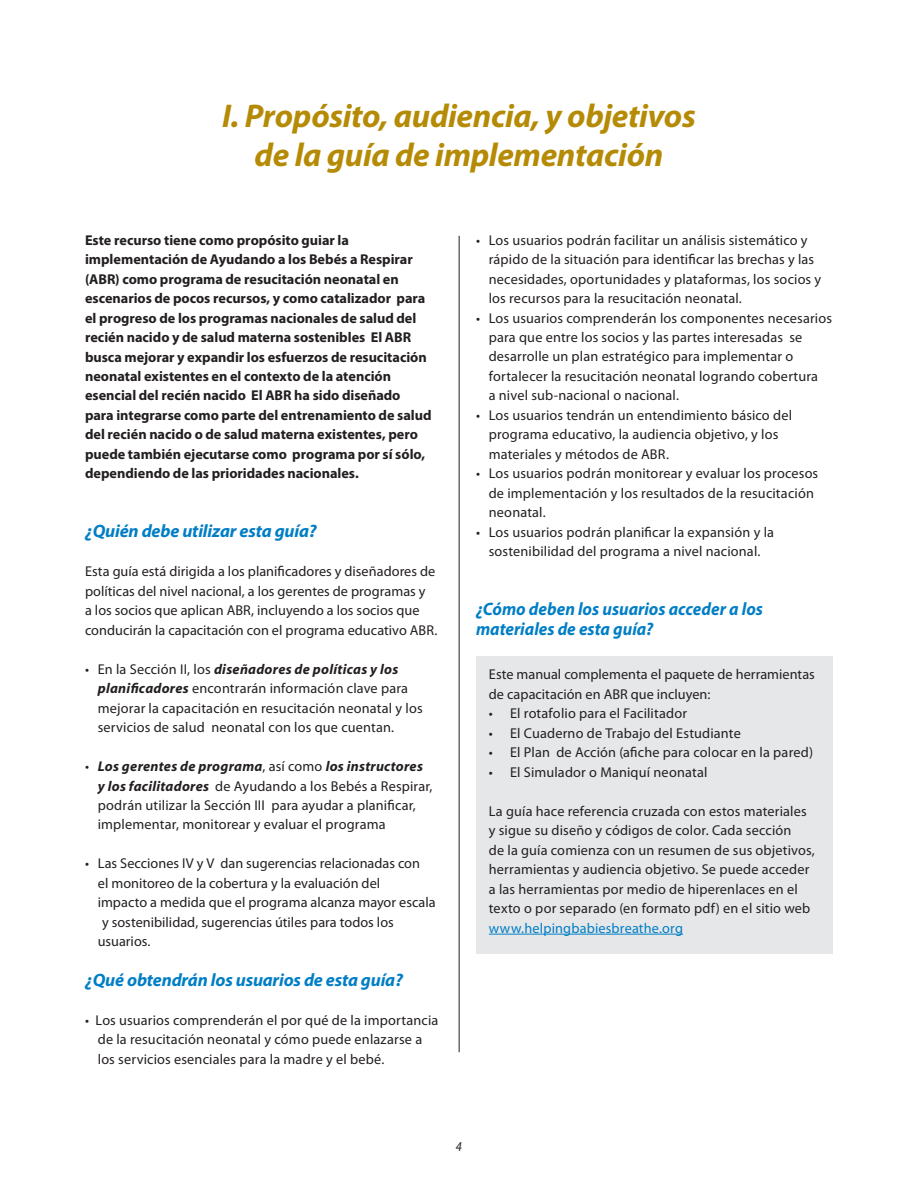
<style>
.page{position:relative;width:918px;height:1188px;background:#fff}
.page>*{position:absolute;margin:0;border:0;box-sizing:border-box;transform-origin:0 0}
.t1{font:italic 700 33px/39.6px "Myriad Pro";letter-spacing:-.01em;color:#b58b05;text-align:center}
.t2{font:italic 700 18px "Myriad Pro";letter-spacing:-.01em;color:#007ec5}
.t3{font:italic 700 18px/19.5px "Myriad Pro";letter-spacing:-.01em;color:#007ec5;scale:.95 1}
.t4{font:14.25px/19.5px "Myriad Pro";letter-spacing:.01em;color:#231f20}
.t5{font:700 14.25px/19.5px "Myriad Pro";color:#231f20}
.t6{font:italic 700 14.25px "Myriad";letter-spacing:.02em;color:#231f20}
.t7{font:14.25px "Myriad Pro";letter-spacing:.015em;color:#007ec5}
.t8{font:italic 13.5px "Myriad Pro";color:#231f20;scale:.91 1}
.s1{font-family:"Myriad Pro";font-weight:400;font-style:normal}
.s2{font-family:"Myriad";font-weight:700;font-style:italic}
</style>
<div class="page">
<hr style="left:459px;top:236px;width:1px;height:816px;background:#231f20">
<div style="left:476px;top:656px;width:357px;height:297px;background:#e6e7e9"></div>
<hr style="left:489px;top:934px;width:194px;height:1px;background:#007ec5">
<h1 class="t1" style="left:222px;top:95px;width:475px">I. Propósito, audiencia, y objetivos de la guía de implementación</h1>
<p class="t5" style="left:85px;top:230px;width:348px">Este recurso tiene como propósito guiar la implementación de Ayudando a los Bebés a Respirar (ABR) como programa de resucitación neonatal en escenarios de pocos recursos, y como catalizador para el progreso de los programas nacionales de salud del recién nacido y de salud materna sostenibles El ABR busca mejorar y expandir los esfuerzos de resucitación neonatal existentes en el contexto de la atención esencial del recién nacido El ABR ha sido diseñado para integrarse como parte del entrenamiento de salud del recién nacido o de salud materna existentes, pero puede también ejecutarse como programa por sí sólo, dependiendo de las prioridades nacionales.</p>
<p class="t2" style="left:85px;top:519px;width:233px">¿Quién debe utilizar esta guía?</p>
<p class="t4" style="left:85px;top:561px;width:354px">Esta guía está dirigida a los planificadores y diseñadores de políticas del nivel nacional, a los gerentes de programas y<br>a los socios que aplican ABR, incluyendo a los socios que conducirán la capacitación con el programa educativo ABR.</p>
<p class="t6" style="left:85px;top:661px;width:315px"><span class="s1">• En la Sección II, los</span> diseñadores de políticas y los</p>
<p class="t4" style="left:98px;top:678px;width:326px"><span class="s2">planificadores</span> encontrarán información clave para mejorar la capacitación en resucitación neonatal y los servicios de salud neonatal con los que cuentan.</p>
<p class="t6" style="left:85px;top:759px;width:339px"><span class="s1">•</span> Los gerentes de programa<span class="s1">, así como</span> los instructores</p>
<p class="t4" style="left:98px;top:776px;width:336px"><span class="s2">y los facilitadores</span> de Ayudando a los Bebés a Respirar, podrán utilizar la Sección III para ayudar a planificar, implementar, monitorear y evaluar el programa</p>
<p class="t4" style="left:98px;top:854px;width:339px;text-indent:-13px">• Las Secciones IV y V dan sugerencias relacionadas con<br>el monitoreo de la cobertura y la evaluación del<br>impacto a medida que el programa alcanza mayor escala y sostenibilidad, sugerencias útiles para todos los usuarios.</p>
<p class="t2" style="left:85px;top:968px;width:319px">¿Qué obtendrán los usuarios de esta guía?</p>
<p class="t4" style="left:98px;top:1010px;width:342px;text-indent:-13px">• Los usuarios comprenderán el por qué de la importancia de la resucitación neonatal y cómo puede enlazarse a los servicios esenciales para la madre y el bebé.</p>
<p class="t4" style="left:489px;top:230px;width:334px;text-indent:-13px">• Los usuarios podrán facilitar un análisis sistemático y rápido de la situación para identificar las brechas y las necesidades, oportunidades y plataformas, los socios y los recursos para la resucitación neonatal.</p>
<p class="t4" style="left:489px;top:308px;width:345px;text-indent:-13px">• Los usuarios comprenderán los componentes necesarios para que entre los socios y las partes interesadas se desarrolle un plan estratégico para implementar o fortalecer la resucitación neonatal logrando cobertura<br>a nivel sub-nacional o nacional.</p>
<p class="t4" style="left:489px;top:405px;width:305px;text-indent:-13px">• Los usuarios tendrán un entendimiento básico del programa educativo, la audiencia objetivo, y los materiales y métodos de ABR.</p>
<p class="t4" style="left:489px;top:464px;width:331px;text-indent:-13px">• Los usuarios podrán monitorear y evaluar los procesos de implementación y los resultados de la resucitación neonatal.</p>
<p class="t4" style="left:476px;top:522px;width:300px;text-align:center">• Los usuarios podrán planificar la expansión y la sostenibilidad del programa a nivel nacional.</p>
<p class="t3" style="left:476px;top:599px;width:304px">¿Cómo deben los usuarios acceder a los materiales de esta guía?</p>
<p class="t4" style="left:489px;top:664px;width:327px">Este manual complementa el paquete de herramientas de capacitación en ABR que incluyen:</p>
<p class="t4" style="left:489px;top:703px;width:200px">• El rotafolio para el Facilitador</p>
<p class="t4" style="left:489px;top:723px;width:253px">• El Cuaderno de Trabajo del Estudiante</p>
<p class="t4" style="left:489px;top:742px;width:326px">• El Plan de Acción (afiche para colocar en la pared)</p>
<p class="t4" style="left:489px;top:762px;width:220px">• El Simulador o Maniquí neonatal</p>
<p class="t4" style="left:489px;top:801px;width:327px">La guía hace referencia cruzada con estos materiales y sigue su diseño y códigos de color. Cada sección<br>de la guía comienza con un resumen de sus objetivos, herramientas y audiencia objetivo. Se puede acceder a las herramientas por medio de hiperenlaces en el texto o por separado (en formato pdf) en el sitio web</p>
<p class="t7" style="left:489px;top:919px;width:196px">www.helpingbabiesbreathe.org</p>
<p class="t8" style="left:456px;top:1138px;width:8px">4</p>
</div>
